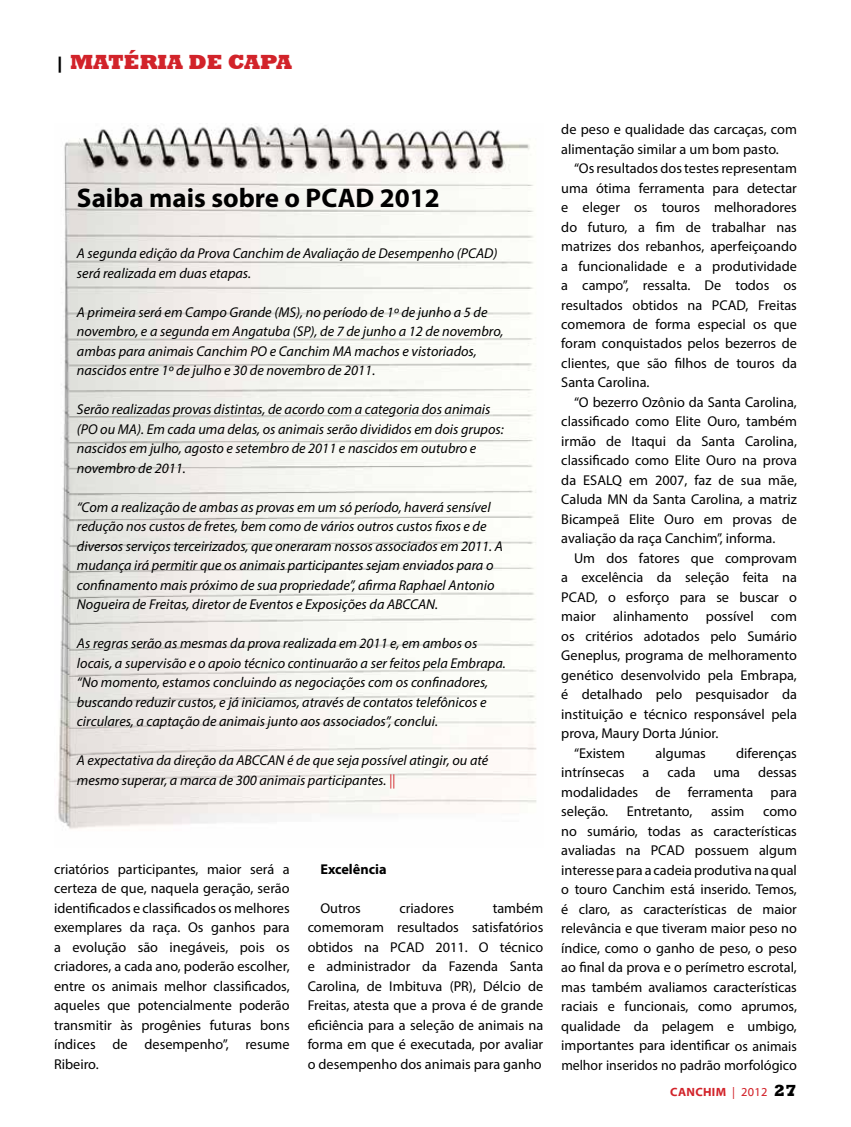
<style>
.page{position:relative;width:851px;height:1127px;background:#fff}
.page>*{position:absolute;margin:0;border:0;box-sizing:border-box;transform-origin:0 0}
.t1{font:700 27px "Myriad Pro";color:#000}
.t2{font:800 21px "Rockwell";color:#d2232a}
.t3{font:14.25px/19.5px "Myriad Pro";color:#000;text-align:justify}
.t4{font:italic 14.25px/19.5px "Myriad Pro";color:#000}
.t5{font:700 14.25px "Myriad Pro";color:#000}
.t6{font:700 12px "Myriad Web Pro";letter-spacing:.025em;color:#d2232a}
.s1{font-size:18px;color:#000}
.s2{color:#d2232a}
.s3{font-weight:400}
.s4{font-family:"Rockwell";font-weight:800;font-size:16.5px;color:#000}
</style>
<div class="page">
<img style="left:58px;top:124px;width:479px;height:705px">
<h2 class="t2" style="left:54px;top:49px;width:239px"><span class="s1">|</span> MATÉRIA DE CAPA</h2>
<h1 class="t1" style="left:77px;top:181px;width:364px">Saiba mais sobre o PCAD 2012</h1>
<p class="t4" style="left:77px;top:244px;width:422px">A segunda edição da Prova Canchim de Avaliação de Desempenho (PCAD) será realizada em duas etapas.</p>
<p class="t4" style="left:77px;top:302px;width:428px">A primeira será em Campo Grande (MS), no período de 1º de junho a 5 de novembro, e a segunda em Angatuba (SP), de 7 de junho a 12 de novembro, ambas para animais Canchim PO e Canchim MA machos e vistoriados, nascidos entre 1º de julho e 30 de novembro de 2011.</p>
<p class="t4" style="left:77px;top:400px;width:428px">Serão realizadas provas distintas, de acordo com a categoria dos animais (PO ou MA). Em cada uma delas, os animais serão divididos em dois grupos: nascidos em julho, agosto e setembro de 2011 e nascidos em outubro e novembro de 2011.</p>
<p class="t4" style="left:77px;top:497px;width:427px">“Com a realização de ambas as provas em um só período, haverá sensível redução nos custos de fretes, bem como de vários outros custos fixos e de diversos serviços terceirizados, que oneraram nossos associados em 2011. A mudança irá permitir que os animais participantes sejam enviados para o confinamento mais próximo de sua propriedade”, afirma Raphael Antonio Nogueira de Freitas, diretor de Eventos e Exposições da ABCCAN.</p>
<p class="t4" style="left:77px;top:634px;width:430px">As regras serão as mesmas da prova realizada em 2011 e, em ambos os locais, a supervisão e o apoio técnico continuarão a ser feitos pela Embrapa. “No momento, estamos concluindo as negociações com os confinadores, buscando reduzir custos, e já iniciamos, através de contatos telefônicos e circulares, a captação de animais junto aos associados”, conclui.</p>
<p class="t4" style="left:77px;top:751px;width:413px">A expectativa da direção da ABCCAN é de que seja possível atingir, ou até mesmo superar, a marca de 300 animais participantes. <span class="s2">||</span></p>
<p class="t3" style="left:54px;top:859px;width:237px">criatórios participantes, maior será a certeza de que, naquela geração, serão identificados e classificados os melhores exemplares da raça. Os ganhos para a evolução são inegáveis, pois os criadores, a cada ano, poderão escolher, entre os animais melhor classificados, aqueles que potencialmente poderão transmitir às progênies futuras bons índices de desempenho”, resume Ribeiro.</p>
<p class="t5" style="left:320px;top:859px;width:68px">Excelência</p>
<p class="t3" style="left:307px;top:898px;width:237px;text-indent:185px">também comemoram resultados satisfatórios obtidos na PCAD 2011. O técnico e administrador da Fazenda Santa Carolina, de Imbituva (PR), Délcio de Freitas, atesta que a prova é de grande eficiência para a seleção de animais na forma em que é executada, por avaliar o desempenho dos animais para ganho</p>
<p class="t3" style="left:320px;top:898px;width:42px">Outros</p>
<p class="t3" style="left:399px;top:898px;width:56px">criadores</p>
<p class="t3" style="left:561px;top:119px;width:237px">de peso e qualidade das carcaças, com alimentação similar a um bom pasto.</p>
<p class="t3" style="left:561px;top:158px;width:237px;text-indent:13px">“Os resultados dos testes representam uma ótima ferramenta para detectar e eleger os touros melhoradores do futuro, a fim de trabalhar nas matrizes dos rebanhos, aperfeiçoando a funcionalidade e a produtividade a campo”, ressalta. De todos os resultados obtidos na PCAD, Freitas comemora de forma especial os que foram conquistados pelos bezerros de clientes, que são filhos de touros da Santa Carolina.</p>
<p class="t3" style="left:561px;top:392px;width:237px;text-indent:13px">“O bezerro Ozônio da Santa Carolina, classificado como Elite Ouro, também irmão de Itaqui da Santa Carolina, classificado como Elite Ouro na prova da ESALQ em 2007, faz de sua mãe, Caluda MN da Santa Carolina, a matriz Bicampeã Elite Ouro em provas de avaliação da raça Canchim”, informa.</p>
<p class="t3" style="left:574px;top:548px;width:224px">Um dos fatores que comprovam</p>
<p class="t3" style="left:561px;top:568px;width:237px">a excelência da seleção feita na</p>
<p class="t3" style="left:561px;top:587px;width:237px">PCAD, o esforço para se buscar o</p>
<p class="t3" style="left:561px;top:607px;width:237px">maior alinhamento possível com</p>
<p class="t3" style="left:561px;top:626px;width:237px">os critérios adotados pelo Sumário</p>
<p class="t3" style="left:561px;top:646px;width:237px">Geneplus, programa de melhoramento</p>
<p class="t3" style="left:561px;top:665px;width:237px">genético desenvolvido pela Embrapa,</p>
<p class="t3" style="left:561px;top:685px;width:237px">é detalhado pelo pesquisador da</p>
<p class="t3" style="left:561px;top:704px;width:237px">instituição e técnico responsável pela</p>
<p class="t3" style="left:561px;top:724px;width:159px">prova, Maury Dorta Júnior.</p>
<p class="t3" style="left:574px;top:743px;width:53px">“Existem</p>
<p class="t3" style="left:655px;top:743px;width:52px">algumas</p>
<p class="t3" style="left:736px;top:743px;width:62px">diferenças</p>
<p class="t3" style="left:561px;top:763px;width:65px">intrínsecas</p>
<p class="t3" style="left:642px;top:763px;width:8px">a</p>
<p class="t3" style="left:667px;top:763px;width:30px">cada</p>
<p class="t3" style="left:713px;top:763px;width:28px">uma</p>
<p class="t3" style="left:561px;top:763px;width:237px;text-indent:197px">dessas modalidades de ferramenta para seleção.</p>
<p class="t3" style="left:626px;top:802px;width:67px">Entretanto,</p>
<p class="t3" style="left:711px;top:802px;width:35px">assim</p>
<p class="t3" style="left:561px;top:802px;width:237px;text-indent:202px">como no sumário, todas as características avaliadas na PCAD possuem algum interesse para a cadeia produtiva na qual o touro Canchim está inserido. Temos, é claro, as características de maior relevância e que tiveram maior peso no índice, como o ganho de peso, o peso ao final da prova e o perímetro escrotal, mas também avaliamos características raciais e funcionais, como aprumos, qualidade da pelagem e umbigo, importantes para identificar os animais melhor inseridos no padrão morfológico</p>
<p class="t6" style="left:670px;top:1085px;width:128px">CANCHIM <span class="s3">| 2012</span> <span class="s4">27</span></p>
</div>
